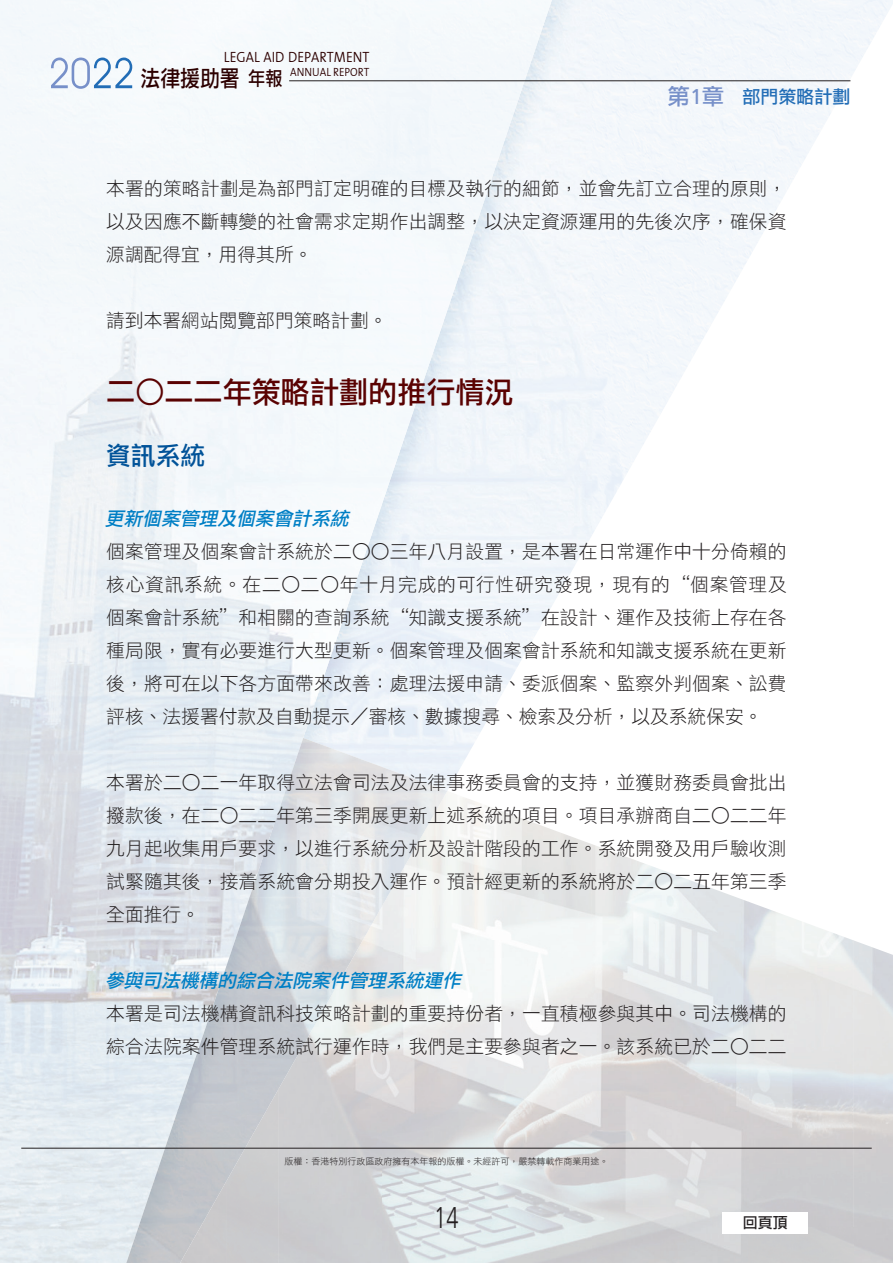
<style>
.page{position:relative;width:893px;height:1263px;background:#fff}
.page>*{position:absolute;margin:0;border:0;box-sizing:border-box;transform-origin:0 0}
.t1{font:30px "DF Li Hei Md WIN BF";color:#5a0202}
.t2{font:300 30px "Frutiger LT Std";color:#231f20;scale:.73 1}
.t3{font:25.5px "DF Li Hei Md WIN BF";color:#015399}
.t4{font:22.5px "DF Li Hei Md WIN BF";color:#2c0000;scale:.88 1}
.t5{font:19.5px "DF Li Hei Md WIN BF";color:#2c0000;scale:.88 1}
.t6{font:18.75px/33px "DF Li Hei W3 WIN BF";letter-spacing:.01em;color:#231f20;text-align:justify}
.t7{font:italic 18.75px "DF Li Hei Md WIN BF";color:#007fc5}
.t8{font:18px "DF Li Hei Md WIN BF";color:#226db6}
.t9{font:15px "The Sans Semi Light Caps";color:#2c0000;scale:.9 1}
.t10{font:15px "DF Li Hei Md WIN BF";color:#231f20}
.t11{font:12px "The Sans Semi Light Caps";color:#2c0000;scale:.9 1}
.t12{font:9px "DF Li Hei W3 WIN BF";color:#231f20}
.s1{font-size:22.5px;color:#7790c9}
.s2{font-family:"Frutiger LT Std";font-size:21.3px;color:#7790c9}
</style>
<div class="page">
<div style="left:0;top:0;width:505px;height:308px;background:#f4f8fb"></div>
<img style="left:504px;top:0;width:52px;height:142px">
<img style="left:0;top:307px;width:297px;height:641px">
<img style="left:297px;top:307px;width:151px;height:161px">
<img style="left:297px;top:468px;width:97px;height:160px">
<img style="left:297px;top:628px;width:43px;height:110px">
<img style="left:0;top:948px;width:178px;height:315px">
<img style="left:592px;top:844px;width:157px;height:419px">
<img style="left:383px;top:791px;width:209px;height:472px">
<img style="left:249px;top:738px;width:198px;height:159px">
<img style="left:178px;top:897px;width:162px;height:213px">
<img style="left:340px;top:897px;width:47px;height:84px">
<img style="left:124px;top:1109px;width:54px;height:154px">
<img style="left:178px;top:1110px;width:89px;height:106px">
<img style="left:178px;top:1216px;width:29px;height:47px">
<svg style="left:51px;top:58px;width:81px;height:31px"></svg>
<hr style="left:289px;top:80px;width:561px;height:1px;background:#231f20">
<hr style="left:21px;top:1148px;width:851px;height:1px;background:#231f20">
<div style="left:723px;top:1212px;width:85px;height:21px;background:#fff"></div>
<p class="t9" style="left:224px;top:44px;width:163px">LEGAL AID DEPARTMENT</p>
<p class="t4" style="left:141px;top:67px;width:114px">法律援助署</p>
<p class="t11" style="left:290px;top:62px;width:89px">ANNUAL REPORT</p>
<p class="t5" style="left:248px;top:68px;width:41px">年報</p>
<p class="t8" style="left:668px;top:87px;width:184px"><span class="s1">第</span><span class="s2">1</span><span class="s1">章</span> 部門策略計劃</p>
<p class="t6" style="left:106px;top:171px;width:682px">本署的策略計劃是為部門訂定明確的目標及執行的細節，並會先訂立合理的原則，以及因應不斷轉變的社會需求定期作出調整，以決定資源運用的先後次序，確保資源調配得宜，用得其所。</p>
<p class="t6" style="left:106px;top:303px;width:283px">請到本署網站閱覽部門策略計劃。</p>
<h1 class="t1" style="left:106px;top:377px;width:409px">二○二二年策略計劃的推行情況</h1>
<h2 class="t3" style="left:106px;top:443px;width:100px">資訊系統</h2>
<p class="t7" style="left:105px;top:509px;width:249px">更新個案管理及個案會計系統</p>
<p class="t6" style="left:106px;top:534px;width:682px">個案管理及個案會計系統於二○○三年八月設置，是本署在日常運作中十分倚賴的核心資訊系統。在二○二○年十月完成的可行性研究發現，現有的“個案管理及個案會計系統”和相關的查詢系統“知識支援系統”在設計、運作及技術上存在各種局限，實有必要進行大型更新。個案管理及個案會計系統和知識支援系統在更新後，將可在以下各方面帶來改善：處理法援申請、委派個案、監察外判個案、訟費評核、法援署付款及自動提示／審核、數據搜尋、檢索及分析，以及系統保安。</p>
<p class="t6" style="left:106px;top:765px;width:682px">本署於二○二一年取得立法會司法及法律事務委員會的支持，並獲財務委員會批出撥款後，在二○二二年第三季開展更新上述系統的項目。項目承辦商自二○二二年九月起收集用戶要求，以進行系統分析及設計階段的工作。系統開發及用戶驗收測試緊隨其後，接着系統會分期投入運作。預計經更新的系統將於二○二五年第三季全面推行。</p>
<p class="t7" style="left:105px;top:971px;width:362px">參與司法機構的綜合法院案件管理系統運作</p>
<p class="t6" style="left:106px;top:996px;width:682px">本署是司法機構資訊科技策略計劃的重要持份者，一直積極參與其中。司法機構的綜合法院案件管理系統試行運作時，我們是主要參與者之一。該系統已於二○二二</p>
<p class="t12" style="left:284px;top:1157px;width:326px">版權：香港特別行政區政府擁有本年報的版權。未經許可，嚴禁轉載作商業用途。</p>
<h1 class="t2" style="left:434px;top:1201px;width:35px">14</h1>
<p class="t10" style="left:743px;top:1215px;width:46px">回頁頂</p>
</div>
